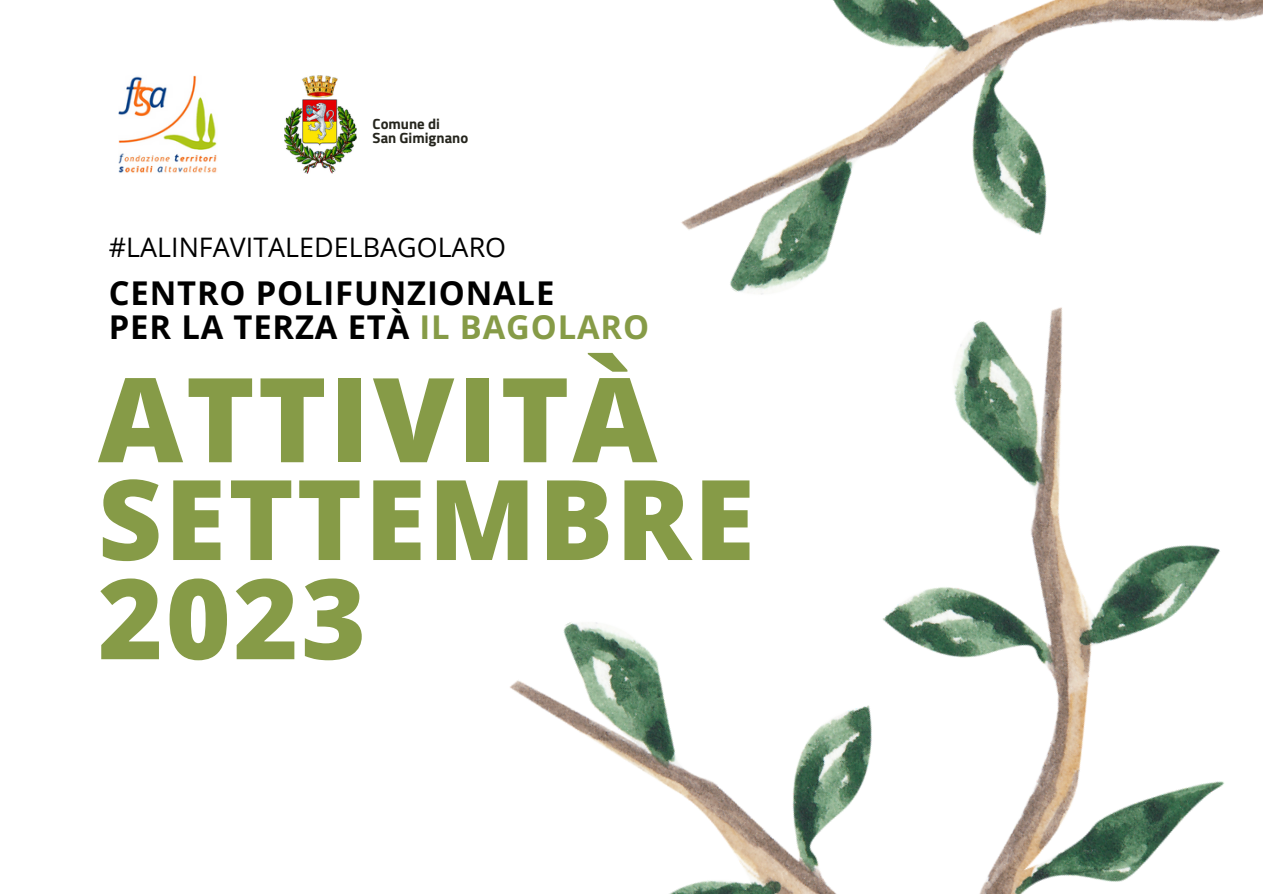
<style>
.page{position:relative;width:1263px;height:894px;background:#fff}
.page>*{position:absolute;margin:0;border:0;box-sizing:border-box;transform-origin:0 0}
.t1{font:800 117.3px "Open Sans";letter-spacing:.025em;color:#869b47}
.t2{font:800 111.3px "Open Sans";letter-spacing:.025em;color:#869b47}
.t3{font:700 32.85px "Open Sans";letter-spacing:.025em;color:#000}
.t4{font:26.85px "Open Sans";color:#000}
.t5{font:700 14.7px "Titillium Web";color:#25251d}
.s1{color:#869b47}
</style>
<div class="page">
<img style="left:119px;top:76px;width:98px;height:97px">
<img style="left:284px;top:76px;width:72px;height:98px">
<img style="left:510px;top:516px;width:714px;height:377px">
<img style="left:681px;top:0;width:582px;height:516px">
<p class="t5" style="left:373px;top:112px;width:69px">Comune di</p>
<p class="t5" style="left:373px;top:127px;width:97px">San Gimignano</p>
<p class="t4" style="left:109px;top:228px;width:399px">#LALINFAVITALEDELBAGOLARO</p>
<p class="t3" style="left:109px;top:269px;width:447px">CENTRO POLIFUNZIONALE</p>
<p class="t3" style="left:109px;top:303px;width:542px">PER LA TERZA ETÀ <span class="s1">IL BAGOLARO</span></p>
<p class="t1" style="left:98px;top:337px;width:561px">ATTIVITÀ</p>
<p class="t2" style="left:98px;top:441px;width:658px">SETTEMBRE</p>
<p class="t2" style="left:98px;top:540px;width:270px">2023</p>
</div>
